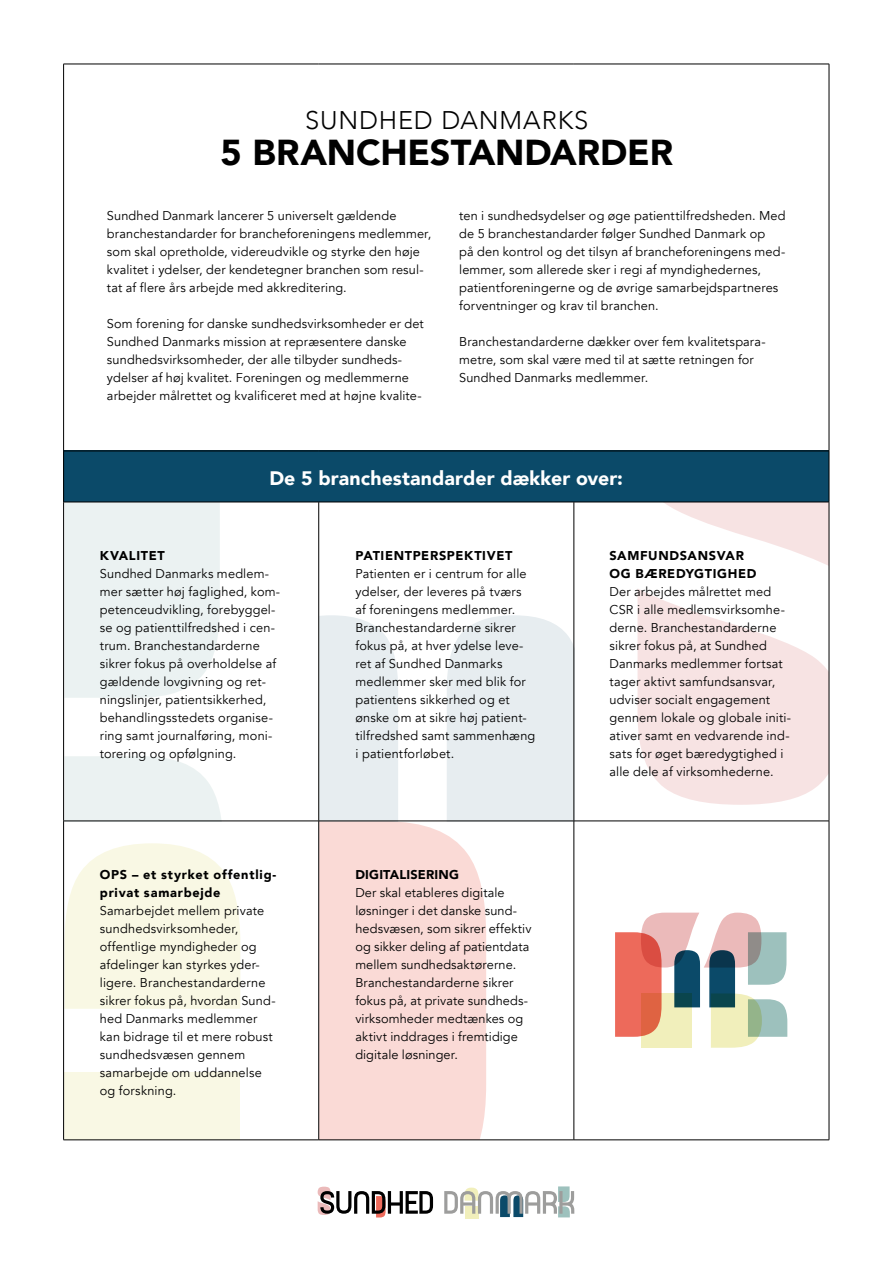
<style>
.page{position:relative;width:893px;height:1263px;background:#fff}
.page>*{position:absolute;margin:0;border:0;box-sizing:border-box;transform-origin:0 0}
.t1{font:900 36px "Avenir";letter-spacing:-.005em;color:#000}
.t2{font:300 25.5px "Avenir";letter-spacing:.035em;color:#000}
.t3{font:900 19.5px "Avenir";letter-spacing:.005em;color:#fff}
.t4{font:12.75px/18px "Avenir";letter-spacing:.01em;color:#000}
.t5{font:900 12.75px/18px "Avenir";letter-spacing:.055em;color:#000}
.t6{font:900 12.75px "Avenir";letter-spacing:.015em;color:#000}
</style>
<div class="page">
<div style="left:319px;top:822px;width:167px;height:317px;background:#fadad6"></div>
<svg style="left:64px;top:843px;width:176px;height:166px"></svg>
<div style="left:64px;top:1072px;width:176px;height:68px;background:#f9f8e4"></div>
<svg style="left:665px;top:503px;width:163px;height:62px"></svg>
<svg style="left:637px;top:589px;width:191px;height:216px"></svg>
<div style="left:447px;top:615px;width:127px;height:206px;background:#e7edf0"></div>
<div style="left:319px;top:615px;width:79px;height:206px;background:#e7edf0"></div>
<svg style="left:64px;top:756px;width:159px;height:65px"></svg>
<div style="left:64px;top:503px;width:156px;height:195px;background:#ebf2f2"></div>
<div style="left:64px;top:451px;width:765px;height:51px;background:#0b4a69"></div>
<hr style="left:63px;top:64px;width:256px;height:1px;background:#000">
<hr style="left:63px;top:64px;width:1px;height:387px;background:#000">
<hr style="left:319px;top:64px;width:255px;height:1px;background:#000">
<hr style="left:574px;top:64px;width:255px;height:1px;background:#000">
<hr style="left:829px;top:64px;width:1px;height:387px;background:#000">
<hr style="left:63px;top:451px;width:256px;height:1px;background:#000">
<hr style="left:63px;top:451px;width:1px;height:51px;background:#000">
<hr style="left:319px;top:451px;width:255px;height:1px;background:#000">
<hr style="left:574px;top:451px;width:255px;height:1px;background:#000">
<hr style="left:829px;top:451px;width:1px;height:51px;background:#000">
<hr style="left:63px;top:502px;width:256px;height:1px;background:#000">
<hr style="left:63px;top:502px;width:1px;height:319px;background:#000">
<hr style="left:319px;top:502px;width:255px;height:1px;background:#000">
<hr style="left:318px;top:502px;width:1px;height:319px;background:#000">
<hr style="left:574px;top:502px;width:255px;height:1px;background:#000">
<hr style="left:574px;top:502px;width:1px;height:319px;background:#000">
<hr style="left:829px;top:502px;width:1px;height:319px;background:#000">
<hr style="left:63px;top:821px;width:256px;height:1px;background:#000">
<hr style="left:63px;top:821px;width:1px;height:319px;background:#000">
<hr style="left:319px;top:821px;width:255px;height:1px;background:#000">
<hr style="left:318px;top:821px;width:1px;height:319px;background:#000">
<hr style="left:574px;top:821px;width:255px;height:1px;background:#000">
<hr style="left:574px;top:821px;width:1px;height:319px;background:#000">
<hr style="left:829px;top:821px;width:1px;height:319px;background:#000">
<hr style="left:63px;top:1139px;width:256px;height:1px;background:#000">
<hr style="left:319px;top:1139px;width:255px;height:1px;background:#000">
<hr style="left:574px;top:1139px;width:255px;height:1px;background:#000">
<div style="left:465px;top:1206px;width:13px;height:12px;background:#f1efbb"></div>
<svg style="left:318px;top:1187px;width:115px;height:30px"></svg>
<svg style="left:444px;top:1186px;width:130px;height:31px"></svg>
<svg style="left:615px;top:913px;width:172px;height:135px"></svg>
<h2 class="t2" style="left:305px;top:106px;width:285px">SUNDHED DANMARKS</h2>
<h1 class="t1" style="left:221px;top:122px;width:454px">5 BRANCHESTANDARDER</h1>
<p class="t4" style="left:107px;top:207px;width:326px">Sundhed Danmark lancerer 5 universelt gældende branchestandarder for brancheforeningens medlemmer, som skal opretholde, videreudvikle og styrke den høje kvalitet i ydelser, der kendetegner branchen som resul&shy;tat af flere års arbejde med akkreditering.</p>
<p class="t4" style="left:107px;top:315px;width:318px">Som forening for danske sundhedsvirksomheder er det Sundhed Danmarks mission at repræsentere danske sundhedsvirksomheder, der alle tilbyder sundheds&shy;ydelser af høj kvalitet. Foreningen og medlemmerne arbejder målrettet og kvalificeret med at højne kvalite-</p>
<p class="t4" style="left:459px;top:207px;width:328px">ten i sundhedsydelser og øge patienttilfredsheden. Med de 5 branchestandarder følger Sundhed Danmark op<br>på den kontrol og det tilsyn af brancheforeningens med&shy;lemmer, som allerede sker i regi af myndighedernes, patientforeningerne og de øvrige samarbejdspartneres forventninger og krav til branchen.</p>
<p class="t4" style="left:459px;top:333px;width:307px">Branchestandarderne dækker over fem kvalitetspara&shy;metre, som skal være med til at sætte retningen for<br>Sundhed Danmarks medlemmer.</p>
<h3 class="t3" style="left:270px;top:461px;width:355px">De 5 branchestandarder dækker over:</h3>
<p class="t5" style="left:100px;top:546px;width:66px">KVALITET</p>
<p class="t4" style="left:100px;top:565px;width:182px">Sundhed Danmarks medlem&shy;mer sætter høj faglighed, kom&shy;petenceudvikling, forebyggel&shy;se og patienttilfredshed i cen&shy;trum. Branchestandarderne sikrer fokus på overholdelse af gældende lovgivning og ret&shy;ningslinjer, patientsikkerhed, behandlingsstedets organise&shy;ring samt journalføring, moni&shy;torering og opfølgning.</p>
<p class="t5" style="left:100px;top:865px;width:178px">OPS – et styrket offentlig&shy;privat samarbejde</p>
<p class="t4" style="left:100px;top:902px;width:177px">Samarbejdet mellem private sundhedsvirksomheder, offentlige myndigheder og afdelinger kan styrkes yder&shy;ligere. Branchestandarderne sikrer fokus på, hvordan Sund&shy;hed Danmarks medlemmer kan bidrage til et mere robust sundhedsvæsen gennem samarbejde om uddannelse og forskning.</p>
<p class="t5" style="left:355px;top:547px;width:158px">PATIENTPERSPEKTIVET</p>
<p class="t4" style="left:355px;top:565px;width:181px">Patienten er i centrum for alle ydelser, der leveres på tværs<br>af foreningens medlemmer.<br>Branchestandarderne sikrer fokus på, at hver ydelse leve&shy;ret af Sundhed Danmarks medlemmer sker med blik for patientens sikkerhed og et ønske om at sikre høj patient&shy;tilfredshed samt sammenhæng i patientforløbet.</p>
<p class="t6" style="left:355px;top:864px;width:105px">DIGITALISERING</p>
<p class="t4" style="left:355px;top:884px;width:178px">Der skal etableres digitale løsninger i det danske sund&shy;hedsvæsen, som sikrer effektiv og sikker deling af patientdata mellem sundhedsaktørerne.<br>Branchestandarderne sikrer fokus på, at private sundheds&shy;virksomheder medtænkes og aktivt inddrages i fremtidige digitale løsninger.</p>
<p class="t5" style="left:609px;top:546px;width:149px">SAMFUNDSANSVAR<br>OG BÆREDYGTIGHED</p>
<p class="t4" style="left:609px;top:583px;width:183px">Der arbejdes målrettet med<br>CSR i alle medlemsvirksomhe&shy;derne. Branchestandarderne sikrer fokus på, at Sundhed<br>Danmarks medlemmer fortsat tager aktivt samfundsansvar, udviser socialt engagement gennem lokale og globale initi&shy;ativer samt en vedvarende ind&shy;sats for øget bæredygtighed i alle dele af virksomhederne.</p>
</div>
